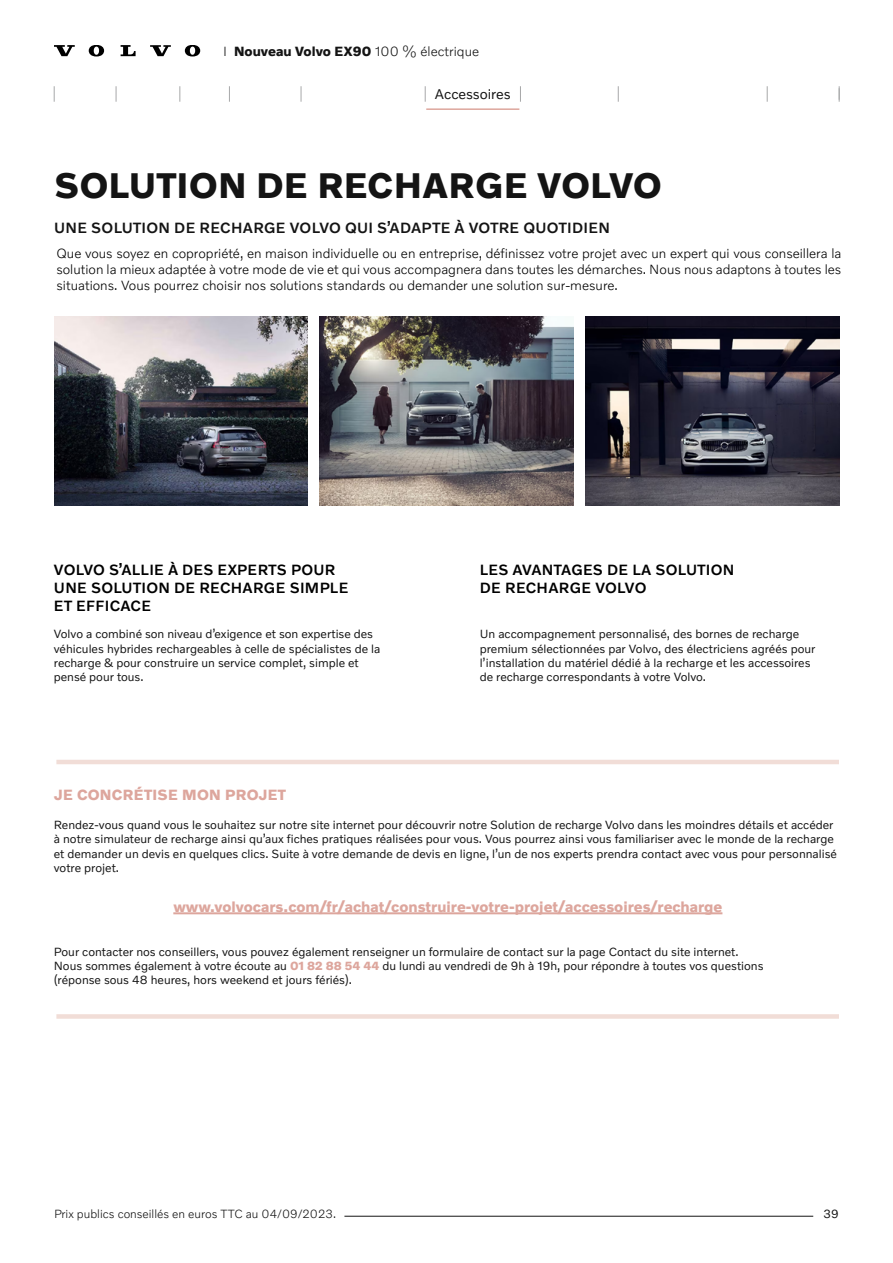
<style>
.page{position:relative;width:893px;height:1263px;background:#fff}
.page>*{position:absolute;margin:0;border:0;box-sizing:border-box;transform-origin:0 0}
.t1{font:700 36px "Volvo Novum";letter-spacing:.02em;color:#141414}
.t2{font:500 15px/18px "Volvo Novum";letter-spacing:.02em;color:#000}
.t3{font:700 15px "Volvo Novum";color:#dda69d}
.t4{font:500 15px "Volvo Novum";letter-spacing:.02em;color:#141414}
.t5{font:700 15px "Volvo Novum";letter-spacing:.02em;color:#dda69d}
.t6{font:14.25px "Volvo Novum";color:#141414}
.t7{font:300 13.5px/15.8px "Volvo Novum";color:#000;text-align:justify}
.t8{font:700 13.5px "Volvo Novum";color:#141414}
.t9{font:12px/14.4px "Volvo Novum";color:#141414}
.t10{font:300 12px "Volvo Novum";color:#141414}
.s1{font-weight:300}
.s2{font-weight:700;color:#dda69d}
</style>
<div class="page">
<svg style="left:54px;top:45px;width:21px;height:11px"></svg>
<svg style="left:121px;top:45px;width:15px;height:11px"></svg>
<svg style="left:89px;top:45px;width:15px;height:12px"></svg>
<svg style="left:150px;top:45px;width:21px;height:11px"></svg>
<svg style="left:185px;top:45px;width:15px;height:12px"></svg>
<hr style="left:344px;top:1216px;width:469px;height:1px;background:#141414">
<svg style="left:425px;top:86px;width:1px;height:16px"></svg>
<svg style="left:301px;top:86px;width:1px;height:16px"></svg>
<svg style="left:229px;top:86px;width:1px;height:16px"></svg>
<svg style="left:179px;top:86px;width:1px;height:16px"></svg>
<svg style="left:54px;top:86px;width:1px;height:16px"></svg>
<svg style="left:116px;top:86px;width:1px;height:16px"></svg>
<svg style="left:520px;top:86px;width:1px;height:16px"></svg>
<svg style="left:839px;top:86px;width:1px;height:16px"></svg>
<svg style="left:767px;top:86px;width:1px;height:16px"></svg>
<svg style="left:618px;top:86px;width:1px;height:16px"></svg>
<hr style="left:173px;top:912px;width:549px;height:2px;background:#dda69d">
<hr style="left:56px;top:760px;width:783px;height:4px;background:#f1ddd7">
<div style="left:56px;top:1014px;width:783px;height:5px;background:#f1ddd7"></div>
<img style="left:54px;top:317px;width:254px;height:188px">
<img style="left:320px;top:317px;width:254px;height:188px">
<img style="left:586px;top:317px;width:253px;height:188px">
<hr style="left:426px;top:109px;width:93px;height:1px;background:#dda69d">
<p class="t8" style="left:223px;top:42px;width:257px"><span class="s1">I</span> Nouveau Volvo EX90 <span class="s1">100 % électrique</span></p>
<p class="t6" style="left:435px;top:85px;width:77px">Accessoires</p>
<h1 class="t1" style="left:54px;top:163px;width:609px">SOLUTION DE RECHARGE VOLVO</h1>
<p class="t4" style="left:54px;top:218px;width:557px">UNE SOLUTION DE RECHARGE VOLVO QUI S’ADAPTE À VOTRE QUOTIDIEN</p>
<p class="t7" style="left:56px;top:245px;width:786px">Que vous soyez en copropriété, en maison individuelle ou en entreprise, définissez votre projet avec un expert qui vous conseillera la solution la mieux adaptée à votre mode de vie et qui vous accompagnera dans toutes les démarches. Nous nous adaptons à toutes les situations. Vous pourrez choisir nos solutions standards ou demander une solution sur-mesure.</p>
<p class="t2" style="left:54px;top:560px;width:296px">VOLVO S’ALLIE À DES EXPERTS POUR<br>UNE SOLUTION DE RECHARGE SIMPLE<br>ET EFFICACE</p>
<p class="t2" style="left:480px;top:560px;width:256px">LES AVANTAGES DE LA SOLUTION<br>DE RECHARGE VOLVO</p>
<p class="t9" style="left:54px;top:626px;width:328px">Volvo a combiné son niveau d’exigence et son expertise des véhicules hybrides rechargeables à celle de spécialistes de la recharge &amp; pour construire un service complet, simple et pensé pour tous.</p>
<p class="t9" style="left:480px;top:626px;width:337px">Un accompagnement personnalisé, des bornes de recharge premium sélectionnées par Volvo, des électriciens agréés pour l’installation du matériel dédié à la recharge et les accessoires de recharge correspondants à votre Volvo.</p>
<p class="t5" style="left:54px;top:785px;width:233px">JE CONCRÉTISE MON PROJET</p>
<p class="t9" style="left:54px;top:817px;width:784px">Rendez-vous quand vous le souhaitez sur notre site internet pour découvrir notre Solution de recharge Volvo dans les moindres détails et accéder à notre simulateur de recharge ainsi qu’aux fiches pratiques réalisées pour vous. Vous pourrez ainsi vous familiariser avec le monde de la recharge et demander un devis en quelques clics. Suite à votre demande de devis en ligne, l’un de nos experts prendra contact avec vous pour personnalisé votre projet.</p>
<p class="t3" style="left:173px;top:898px;width:551px">www.volvocars.com/fr/achat/construire-votre-projet/accessoires/recharge</p>
<p class="t9" style="left:54px;top:944px;width:711px">Pour contacter nos conseillers, vous pouvez également renseigner un formulaire de contact sur la page Contact du site internet.<br>Nous sommes également à votre écoute au <span class="s2">01 82 88 54 44</span> du lundi au vendredi de 9h à 19h, pour répondre à toutes vos questions (réponse sous 48 heures, hors weekend et jours fériés).</p>
<p class="t10" style="left:54px;top:1206px;width:284px">Prix publics conseillés en euros TTC au 04/09/2023.</p>
<p class="t9" style="left:823px;top:1206px;width:17px">39</p>
</div>
